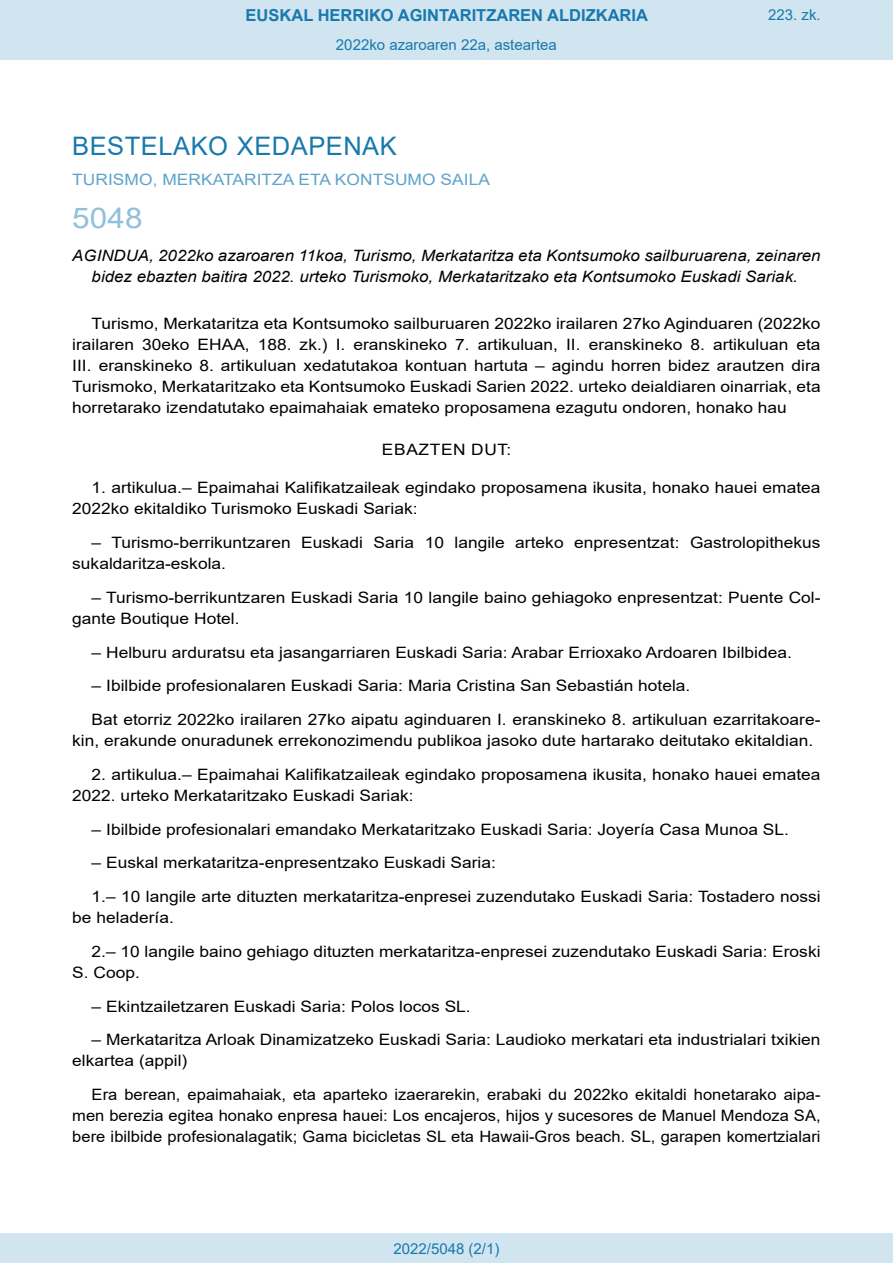
<style>
.page{position:relative;width:893px;height:1263px;background:#fff}
.page>*{position:absolute;margin:0;border:0;box-sizing:border-box;transform-origin:0 0}
.BOPVOrden{font:28.5px "Arial";color:#90c0db;scale:1.11 1}
.BOPVSeccion{font:25.5px "Arial";letter-spacing:.02em;color:#1879ad}
.t1{font:700 16.5px "Arial";color:#1879ad}
.BOPVDetalle{font:15.6px/21px "Arial";color:#000;scale:1.11 1}
.BOPVDetalle-2{font:15.6px/21px "Arial";color:#000;text-align:justify;scale:1.05 1}
.BOPVTitulo{font:italic 15.6px/21px "Arial";color:#000;text-align:center;scale:1.07 1}
.BOPVOrganismo{font:15.6px "Arial";letter-spacing:.005em;color:#5ea4ca;scale:1.11 1}
.BOPVClave{font:15.6px "Arial";letter-spacing:.035em;color:#000;scale:1.11 1}
.Paginacion_Centro{font:15px "Arial";color:#1879ad}
</style>
<div class="page">
<div style="left:0;top:0;width:893px;height:60px;background:#d0e5f0"></div>
<div style="left:0;top:1233px;width:893px;height:30px;background:#d0e5f0"></div>
<p class="t1" style="left:246px;top:3px;width:404px">EUSKAL HERRIKO AGINTARITZAREN ALDIZKARIA</p>
<p class="Paginacion_Centro" style="left:336px;top:35px;width:222px">2022ko azaroaren 22a, asteartea</p>
<p class="Paginacion_Centro" style="left:768px;top:5px;width:54px">223. zk.</p>
<p class="BOPVSeccion" style="left:72px;top:128px;width:326px">BESTELAKO XEDAPENAK</p>
<p class="BOPVOrganismo" style="left:72px;top:169px;width:378px">TURISMO, MERKATARITZA ETA KONTSUMO SAILA</p>
<p class="BOPVOrden" style="left:72px;top:198px;width:65px">5048</p>
<p class="BOPVTitulo" style="left:72px;top:246px;width:701px">AGINDUA, 2022ko azaroaren 11koa, Turismo, Merkataritza eta Kontsumoko sailburuarena, zeinaren bidez ebazten baitira 2022. urteko Turismoko, Merkataritzako eta Kontsumoko Euskadi Sariak.</p>
<p class="BOPVDetalle" style="left:72px;top:313px;width:676px;text-align:justify;text-indent:19px">Turismo, Merkataritza eta Kontsumoko sailburuaren 2022ko irailaren 27ko Aginduaren (2022ko irailaren 30eko EHAA, 188. zk.) I. eranskineko 7. artikuluan, II. eranskineko 8. artikuluan eta III. eranskineko 8. artikuluan xedatutakoa kontuan hartuta – agindu horren bidez arautzen dira Turismoko, Merkataritzako eta Kontsumoko Euskadi Sarien 2022. urteko deialdiaren oinarriak, eta horretarako izendatutako epaimahaiak emateko proposamena ezagutu ondoren, honako hau</p>
<p class="BOPVClave" style="left:382px;top:439px;width:118px">EBAZTEN DUT:</p>
<p class="BOPVDetalle" style="left:72px;top:477px;width:676px;text-indent:19px">1. artikulua.– Epaimahai Kalifikatzaileak egindako proposamena ikusita, honako hauei ematea<br>2022ko ekitaldiko Turismoko Euskadi Sariak:</p>
<p class="BOPVDetalle" style="left:72px;top:532px;width:676px;text-indent:19px">– Turismo-berrikuntzaren Euskadi Saria 10 langile arteko enpresentzat: Gastrolopithekus sukaldaritza-eskola.</p>
<p class="BOPVDetalle" style="left:72px;top:587px;width:676px;text-indent:19px">– Turismo-berrikuntzaren Euskadi Saria 10 langile baino gehiagoko enpresentzat: Puente Col&shy;gante Boutique Hotel.</p>
<p class="BOPVDetalle" style="left:92px;top:641px;width:632px">– Helburu arduratsu eta jasangarriaren Euskadi Saria: Arabar Errioxako Ardoaren Ibilbidea.</p>
<p class="BOPVDetalle" style="left:92px;top:675px;width:541px">– Ibilbide profesionalaren Euskadi Saria: Maria Cristina San Sebastián hotela.</p>
<p class="BOPVDetalle" style="left:72px;top:709px;width:676px;text-indent:19px">Bat etorriz 2022ko irailaren 27ko aipatu aginduaren I. eranskineko 8. artikuluan ezarritakoare&shy;kin, erakunde onuradunek errekonozimendu publikoa jasoko dute hartarako deitutako ekitaldian.</p>
<p class="BOPVDetalle" style="left:72px;top:764px;width:676px;text-indent:19px">2. artikulua.– Epaimahai Kalifikatzaileak egindako proposamena ikusita, honako hauei ematea<br>2022. urteko Merkataritzako Euskadi Sariak:</p>
<p class="BOPVDetalle" style="left:92px;top:818px;width:630px">– Ibilbide profesionalari emandako Merkataritzako Euskadi Saria: Joyería Casa Munoa SL.</p>
<p class="BOPVDetalle" style="left:92px;top:852px;width:366px">– Euskal merkataritza-enpresentzako Euskadi Saria:</p>
<p class="BOPVDetalle" style="left:72px;top:886px;width:676px;text-indent:19px">1.– 10 langile arte dituzten merkataritza-enpresei zuzendutako Euskadi Saria: Tostadero nossi be heladería.</p>
<p class="BOPVDetalle" style="left:72px;top:941px;width:676px;text-indent:19px">2.– 10 langile baino gehiago dituzten merkataritza-enpresei zuzendutako Euskadi Saria: Eroski<br>S. Coop.</p>
<p class="BOPVDetalle" style="left:92px;top:995px;width:343px">– Ekintzailetzaren Euskadi Saria: Polos locos SL.</p>
<p class="BOPVDetalle" style="left:72px;top:1029px;width:676px;text-indent:19px">– Merkataritza Arloak Dinamizatzeko Euskadi Saria: Laudioko merkatari eta industrialari txikien elkartea (appil)</p>
<p class="BOPVDetalle-2" style="left:72px;top:1084px;width:714px;text-indent:19px">Era berean, epaimahaiak, eta aparteko izaerarekin, erabaki du 2022ko ekitaldi honetarako aipa&shy;men berezia egitea honako enpresa hauei: Los encajeros, hijos y sucesores de Manuel Mendoza SA, bere ibilbide profesionalagatik; Gama bicicletas SL eta Hawaii-Gros beach. SL, garapen komertzialari</p>
<p class="Paginacion_Centro" style="left:393px;top:1238px;width:107px">2022/5048 (2/1)</p>
</div>
